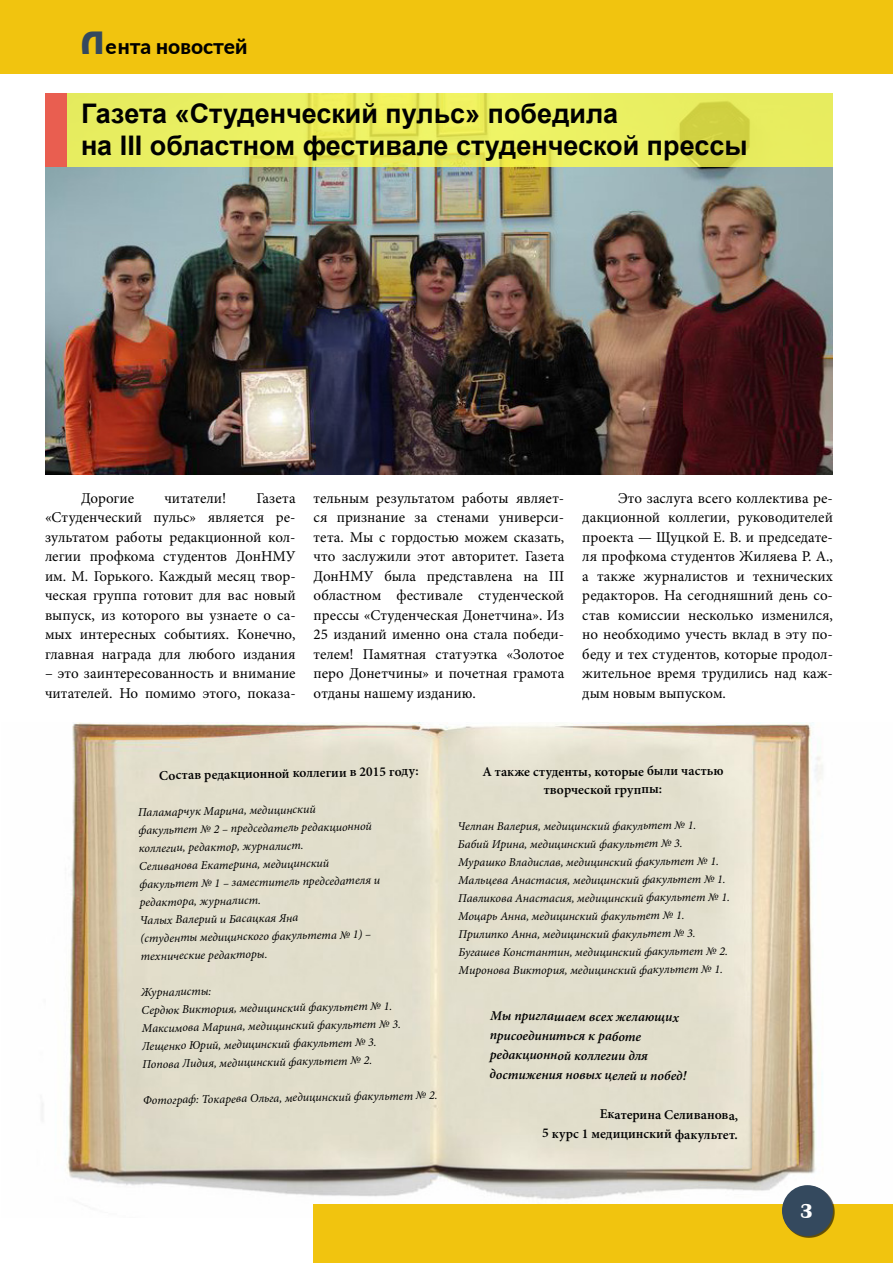
<style>
.page{position:relative;width:893px;height:1263px;background:#fff}
.page>*{position:absolute;margin:0;border:0;box-sizing:border-box;transform-origin:0 0}
.t1{font:700 27px/32.4px "Arial";color:#000}
.t2{font:800 21px "Lato";color:#000}
.t3{font:700 21px "Britannic";color:#fff}
.t4{font:15px/19.5px "Minion Pro";color:#000;text-align:justify}
.t5{font:600 13.5px/18px "Minion Pro";letter-spacing:-.005em;color:#000;text-align:center}
.t6{font:italic 600 13.5px/19.5px "Minion Pro";color:#000}
.t7{font:italic 12px/18px "Minion Pro";letter-spacing:-.005em;color:#000}
.s1{font-family:"Adver Gothic";font-weight:400;font-size:30px;color:#34495e}
</style>
<div class="page">
<img style="left:45px;top:166px;width:788px;height:308px">
<svg style="left:66px;top:93px;width:767px;height:73px;background:#e8e95d"></svg>
<div style="left:45px;top:93px;width:21px;height:73px;background:#e95e50"></div>
<div style="left:0;top:0;width:893px;height:74px;background:#f1c40f"></div>
<img style="left:42px;top:722px;width:781px;height:495px">
<div style="left:314px;top:1204px;width:579px;height:59px;background:#f1c40f"></div>
<div style="left:783px;top:1186px;width:51px;height:51px;background:#000;opacity:.6"></div>
<div style="left:782px;top:1185px;width:51px;height:51px;background:#34495e;border-radius:50%"></div>
<h2 class="t2" style="left:81px;top:31px;width:168px"><span class="s1">Л</span>ента новостей</h2>
<h1 class="t1" style="left:81px;top:98px;width:668px">Газета «Студенческий пульс» победила<br>на ІІІ областном фестивале студенческой прессы</h1>
<p class="t4" style="left:81px;top:488px;width:55px">Дорогие</p>
<p class="t4" style="left:164px;top:488px;width:63px">читатели!</p>
<p class="t4" style="left:45px;top:488px;width:252px;text-indent:211px">Газета «Студенческий пульс» является ре&shy;зультатом работы редакционной кол&shy;легии профкома студентов ДонНМУ им. М. Горького. Каждый месяц твор&shy;ческая группа готовит для вас новый выпуск, из которого вы узнаете о са&shy;мых интересных событиях. Конечно, главная награда для любого издания</p>
<p class="t4" style="left:45px;top:664px;width:252px">– это заинтересованность и внимание читателей. Но помимо этого, показа-</p>
<p class="t4" style="left:314px;top:488px;width:252px">тельным результатом работы являет&shy;ся признание за стенами универси&shy;тета. Мы с гордостью можем сказать, что заслужили этот авторитет. Газета ДонНМУ была представлена на ІІІ областном фестивале студенческой прессы «Студенческая Донетчина». Из 25 изданий именно она стала победи&shy;телем! Памятная статуэтка «Золотое перо Донетчины» и почетная грамота отданы нашему изданию.</p>
<p class="t4" style="left:582px;top:488px;width:252px;text-indent:36px">Это заслуга всего коллектива ре&shy;дакционной коллегии, руководителей проекта — Щуцкой Е. В. и председате&shy;ля профкома студентов Жиляева Р. А., а также журналистов и технических редакторов. На сегодняшний день со&shy;став комиссии несколько изменился, но необходимо учесть вклад в эту по&shy;беду и тех студентов, которые продол&shy;жительное время трудились над каж&shy;дым новым выпуском.</p>
<p class="t5" style="left:159px;top:766px;width:261px;rotate:-1deg">Состав редакционной коллегии в 2015 году:</p>
<p class="t7" style="left:138px;top:803px;width:242px;rotate:-1deg">Паламарчук Марина, медицинский<br>факультет № 2 – председатель редакционной коллегии, редактор, журналист.<br>Селиванова Екатерина, медицинский факультет № 1 – заместитель председателя и редактора, журналист.<br>Чалых Валерий и Басацкая Яна<br>(студенты медицинского факультета № 1) – технические редакторы.</p>
<p class="t7" style="left:141px;top:983px;width:260px;rotate:-1deg">Журналисты:<br>Сердюк Виктория, медицинский факультет № 1.<br>Максимова Марина, медицинский факультет № 3.<br>Лещенко Юрий, медицинский факультет № 3.<br>Попова Лидия, медицинский факультет № 2.</p>
<p class="t7" style="left:143px;top:1091px;width:296px;rotate:-1deg">Фотограф: Токарева Ольга, медицинский факультет № 2.</p>
<p class="t5" style="left:482px;top:762px;width:243px">А также студенты, которые были частью творческой группы:</p>
<p class="t7" style="left:458px;top:817px;width:274px">Челпан Валерия, медицинский факультет № 1.<br>Бабий Ирина, медицинский факультет № 3.<br>Мурашко Владислав, медицинский факультет № 1.<br>Мальцева Анастасия, медицинский факультет № 1.<br>Павликова Анастасия, медицинский факультет № 1.<br>Моцарь Анна, медицинский факультет № 1.<br>Прилипко Анна, медицинский факультет № 3.<br>Бугашев Константин, медицинский факультет № 2.<br>Миронова Виктория, медицинский факультет № 1.</p>
<p class="t6" style="left:489px;top:1006px;width:198px">Мы приглашаем всех желающих присоединиться к работе редакционной коллегии для достижения новых целей и побед!</p>
<p class="t5" style="left:542px;top:1105px;width:197px;line-height:19.2px;text-align:right">Екатерина Селиванова,<br>5 курс 1 медицинский факультет.</p>
<h2 class="t3" style="left:800px;top:1199px;width:14px">3</h2>
</div>
